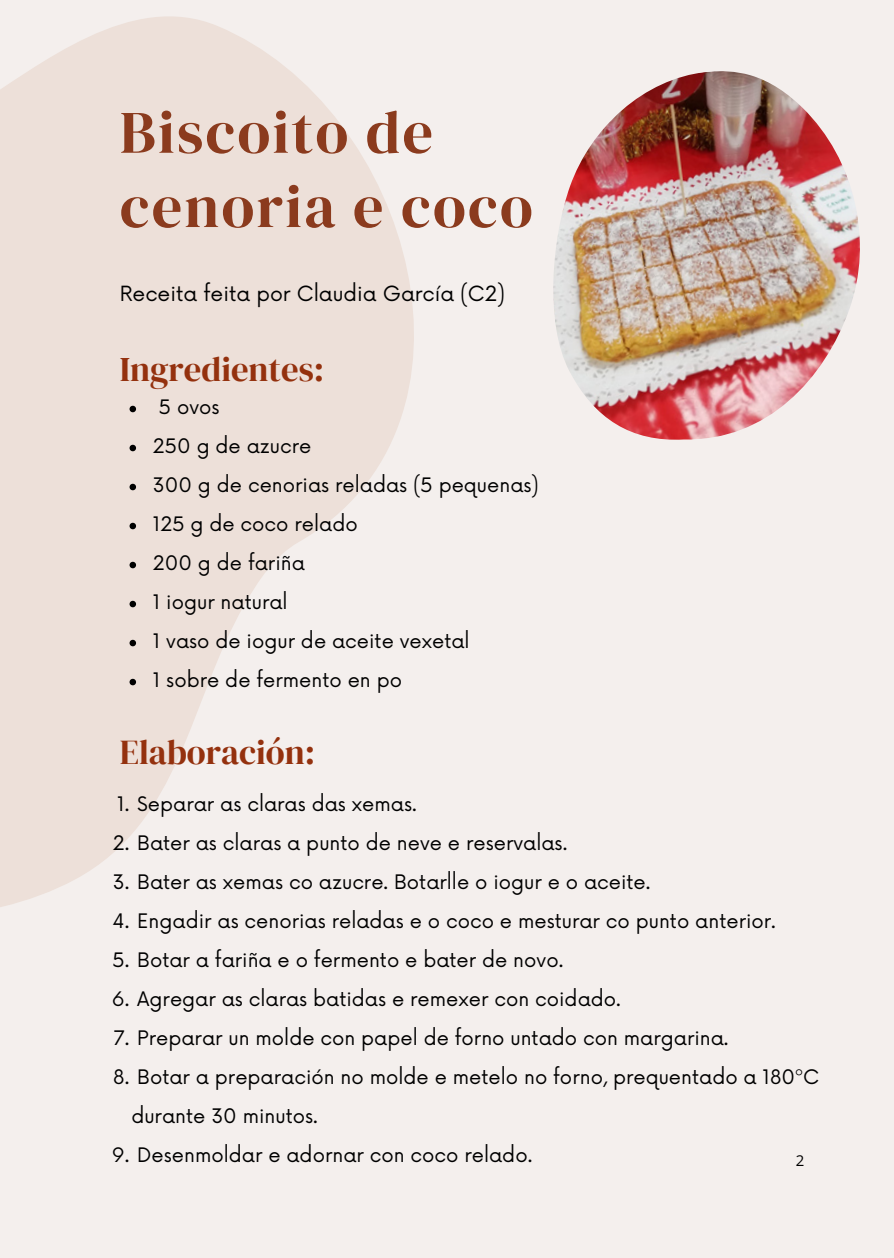
<style>
.page{position:relative;width:894px;height:1258px;background:#fff}
.page>*{position:absolute;margin:0;border:0;box-sizing:border-box;transform-origin:0 0}
.t1{font:60.3px/74.4px "DM Serif Display";letter-spacing:.035em;color:#8b3b1e}
.t2{font:34.5px "DM Serif Display";color:#94310e}
.t3{font:20.4px "Now";color:#000}
.t4{font:19.5px/39px "Now";color:#000}
.t5{font:15px "Open Sans";color:#000}
</style>
<div class="page">
<div style="left:0;top:0;width:893px;height:1258px;background:#f4efed"></div>
<svg style="left:0;top:16px;width:414px;height:891px;fill:#ede0d9"></svg>
<img style="left:553px;top:71px;width:307px;height:369px">
<svg style="left:129px;top:406px;width:7px;height:6px"></svg>
<svg style="left:129px;top:445px;width:7px;height:6px"></svg>
<svg style="left:129px;top:484px;width:7px;height:6px"></svg>
<svg style="left:129px;top:523px;width:7px;height:6px"></svg>
<svg style="left:129px;top:562px;width:7px;height:6px"></svg>
<svg style="left:129px;top:601px;width:7px;height:6px"></svg>
<svg style="left:129px;top:640px;width:7px;height:6px"></svg>
<svg style="left:129px;top:679px;width:7px;height:6px"></svg>
<p class="t1" style="left:120px;top:94px;width:414px">Biscoito de cenoria e coco</p>
<p class="t3" style="left:120px;top:282px;width:386px">Receita feita por Claudia García (C2)</p>
<h2 class="t2" style="left:120px;top:345px;width:206px">Ingredientes:</h2>
<p class="t4" style="left:159px;top:388px;width:62px">5 ovos</p>
<p class="t4" style="left:153px;top:427px;width:160px">250 g de azucre</p>
<p class="t4" style="left:153px;top:466px;width:387px">300 g de cenorias reladas (5 pequenas)</p>
<p class="t4" style="left:153px;top:505px;width:206px">125 g de coco relado</p>
<p class="t4" style="left:153px;top:544px;width:153px">200 g de fariña</p>
<p class="t4" style="left:153px;top:583px;width:136px">1 iogur natural</p>
<p class="t4" style="left:153px;top:622px;width:318px">1 vaso de iogur de aceite vexetal</p>
<p class="t4" style="left:153px;top:661px;width:250px">1 sobre de fermento en po</p>
<p class="t2" style="left:120px;top:728px;width:197px">Elaboración:</p>
<h1 class="t4" style="left:117px;top:785px;width:301px">1. Separar as claras das xemas.</h1>
<h2 class="t4" style="left:113px;top:824px;width:456px">2. Bater as claras a punto de neve e reservalas.</h2>
<p class="t4" style="left:113px;top:863px;width:539px">3. Bater as xemas co azucre. Botarlle o iogur e o aceite.</p>
<p class="t4" style="left:113px;top:902px;width:664px">4. Engadir as cenorias reladas e o coco e mesturar co punto anterior.</p>
<p class="t4" style="left:112px;top:941px;width:452px">5. Botar a fariña e o fermento e bater de novo.</p>
<p class="t4" style="left:112px;top:980px;width:510px">6. Agregar as claras batidas e remexer con coidado.</p>
<p class="t4" style="left:113px;top:1019px;width:616px">7. Preparar un molde con papel de forno untado con margarina.</p>
<p class="t4" style="left:131px;top:1058px;width:689px;text-indent:-18px">8. Botar a preparación no molde e metelo no forno, prequentado a 180ºC durante 30 minutos.</p>
<p class="t4" style="left:112px;top:1136px;width:422px">9. Desenmoldar e adornar con coco relado.</p>
<p class="t5" style="left:795px;top:1150px;width:10px">2</p>
</div>
